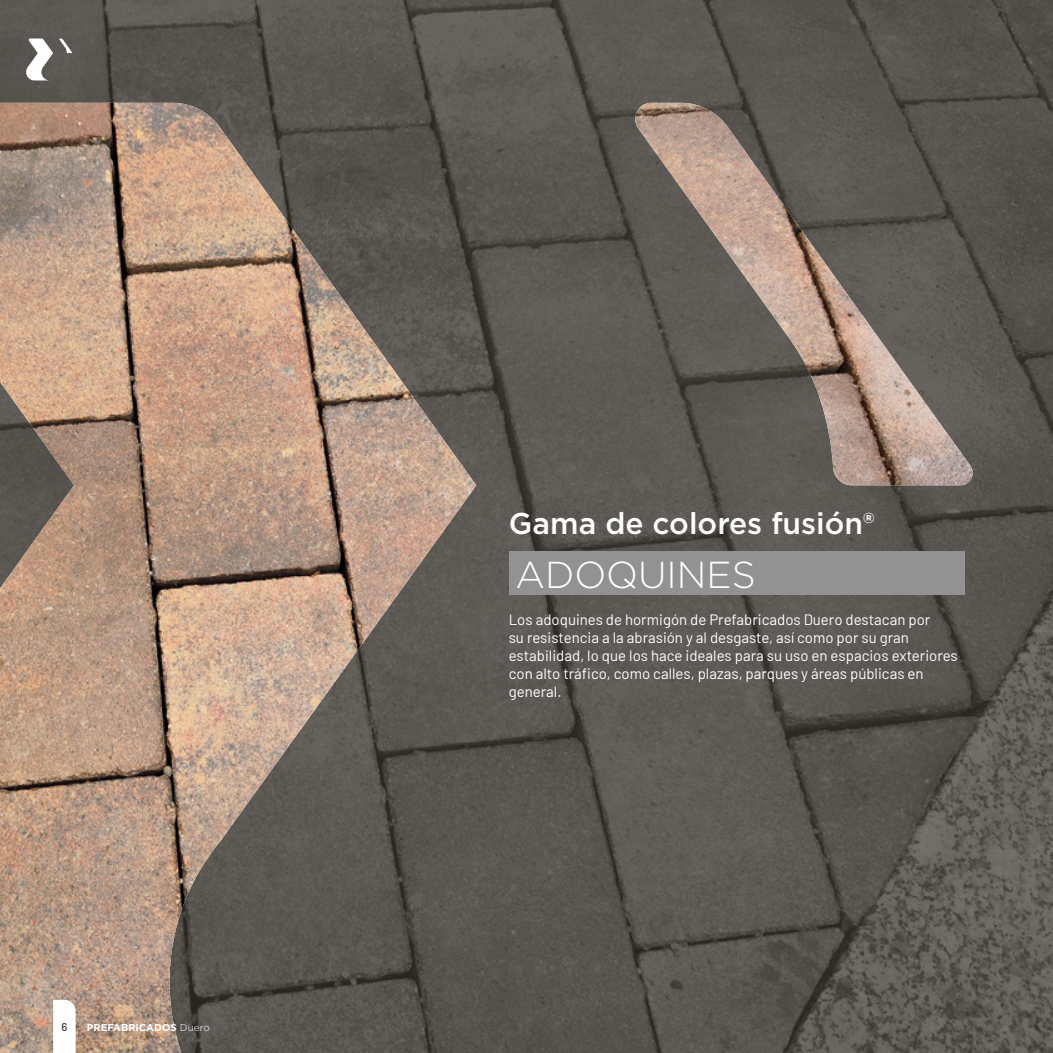
<style>
.page{position:relative;width:1053px;height:1053px;background:#fff}
.page>*{position:absolute;margin:0;border:0;box-sizing:border-box;transform-origin:0 0}
.t1{font:300 37.5px "Gotham";color:#fff}
.t2{font:500 30px "Gotham";color:#fff}
.t3{font:15px/18px "Barlow";color:#fff}
.t4{font:500 11.25px "Barlow";color:#3b352e}
.t5{font:700 10px "Gotham";color:#fff}
.s1{font-weight:300}
</style>
<div class="page">
<img style="left:0;top:0;width:1052px;height:1052px">
<img style="left:0;top:103px;width:973px;height:949px">
<div style="left:508px;top:552px;width:456px;height:43px;background:#929292"></div>
<svg style="left:53px;top:999px;width:23px;height:53px"></svg>
<svg style="left:26px;top:38px;width:46px;height:42px"></svg>
<p class="t4" style="left:61px;top:1018px;width:7px">6</p>
<p class="t5" style="left:87px;top:1021px;width:124px">PREFABRICADOS <span class="s1">Duero</span></p>
<h2 class="t2" style="left:508px;top:504px;width:367px">Gama de colores fusión®</h2>
<h1 class="t1" style="left:515px;top:551px;width:242px">ADOQUINES</h1>
<p class="t3" style="left:508px;top:609px;width:450px">Los adoquines de hormigón de Prefabricados Duero destacan por<br>su resistencia a la abrasión y al desgaste, así como por su gran estabilidad, lo que los hace ideales para su uso en espacios exteriores con alto tráfico, como calles, plazas, parques y áreas públicas en general.</p>
</div>
